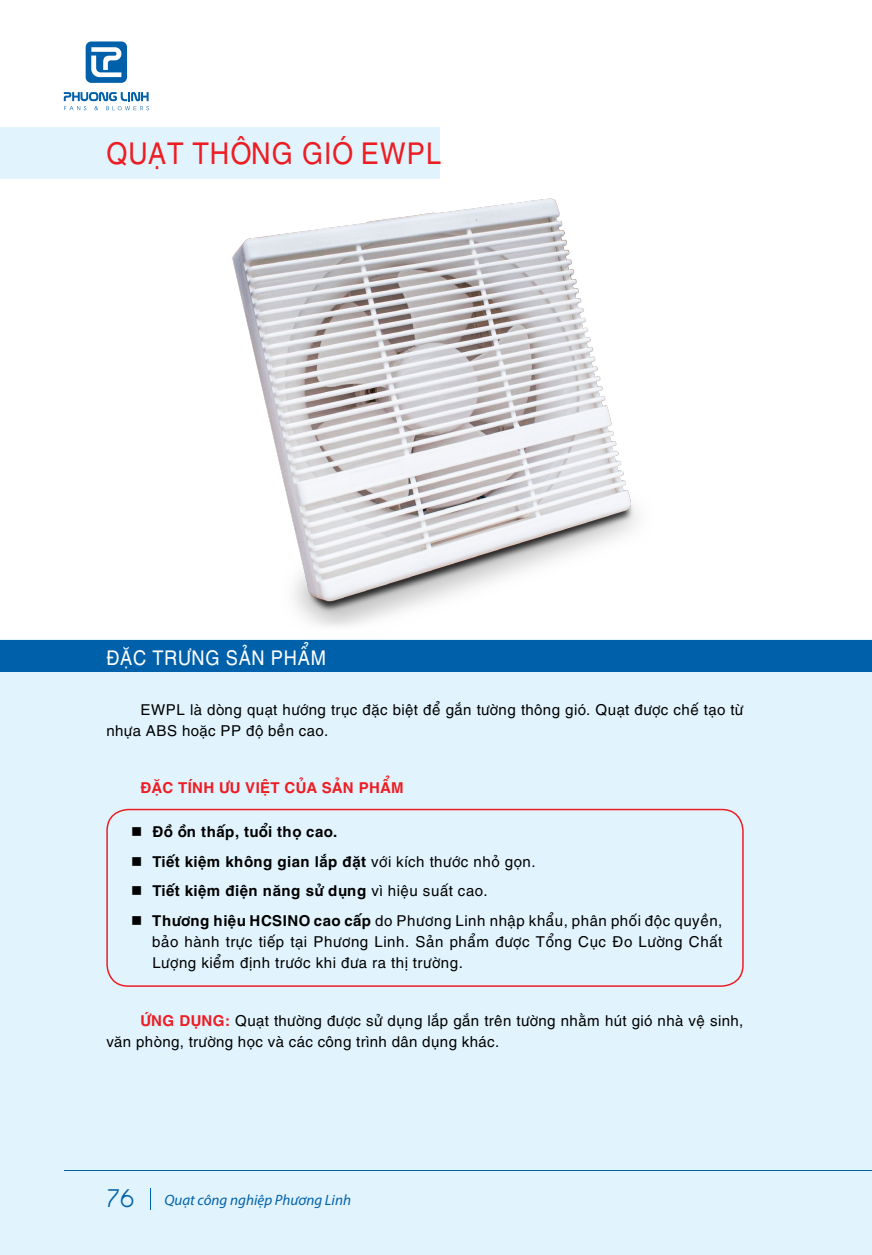
<style>
.page{position:relative;width:872px;height:1255px;background:#fff}
.page>*{position:absolute;margin:0;border:0;box-sizing:border-box;transform-origin:0 0}
.t1{font:30px "UTM Helve";color:#ed1d24;scale:.9 1}
.t2{font:24px "UTM Caviar";color:#0061aa}
.t3{font:20.25px "UTM Helve";color:#fff;scale:.9 1}
.t4{font:15px/21px "UTM Helve";color:#000}
.t5{font:700 15px/29.5px "UTM Helve";letter-spacing:.01em;color:#000}
.t6{font:italic 15px "Myriad Pro";color:#0061aa}
.t7{font:700 15px "UTM Helve";color:#ed1d24}
.s1{font-weight:400}
.s2{font-weight:700;color:#ed1d24}
</style>
<div class="page">
<div style="left:0;top:639px;width:872px;height:615px;background:#e1f4fd"></div>
<svg style="left:64px;top:92px;width:85px;height:18px"></svg>
<svg style="left:86px;top:41px;width:41px;height:42px"></svg>
<svg style="left:150px;top:1188px;width:1px;height:21px"></svg>
<div style="left:0;top:639px;width:872px;height:32px;background:#0061aa"></div>
<hr style="left:64px;top:1169px;width:808px;height:1px;background:#0061aa">
<img style="left:232px;top:198px;width:406px;height:428px">
<div style="left:0;top:128px;width:439px;height:51px;background:#e1f4fd"></div>
<div style="left:106px;top:808px;width:637px;height:178px;border:2px solid #ed1d24;border-radius:21px"></div>
<h1 class="t1" style="left:106px;top:130px;width:364px">quạt thông gió ewpl</h1>
<h3 class="t3" style="left:106px;top:642px;width:246px">Đặc trưng sản phẩm</h3>
<p class="t4" style="left:106px;top:697px;width:639px;text-indent:34px">EWP L là dòng quạt hướng trục đặc biệt để gắn tường thông gió. Quạt được chế tạo từ nhựa ABS hoặc PP độ bền cao.</p>
<p class="t7" style="left:140px;top:774px;width:265px">ĐẶC TÍNH ƯU VIỆT CỦA SẢN PHẨM</p>
<p class="t5" style="left:152px;top:815px;width:572px">Đồ ồn thấp, tuổi thọ cao.<br>Tiết kiệm không gian lắp đặt <span class="s1">với kích thước nhỏ gọn.<br></span>Tiết kiệm điện năng sử dụng <span class="s1">vì hiệu suất cao.<br></span>Thương hiệu HCSINO cao cấp <span class="s1">do Phương Linh nhập khẩu, phân phối độc quyền,</span></p>
<p class="t4" style="left:152px;top:929px;width:572px">bảo hành trực tiếp tại P hương Linh. Sản phẩm được Tổng Cục Đo Lường Chất<br>Lượng kiểm định trước khi đưa ra thị trường.</p>
<p class="t4" style="left:106px;top:1008px;width:639px;text-indent:34px"><span class="s2">ỨNG DỤNG:</span> Quạt thường được sử dụng lắp gắn trên tường nhằm hút gió nhà vệ sinh, văn phòng, trường học và các công trình dân dụng khác.</p>
<h2 class="t2" style="left:106px;top:1179px;width:29px">76</h2>
<p class="t6" style="left:164px;top:1190px;width:188px">Quạt công nghiệp Phương Linh</p>
</div>
